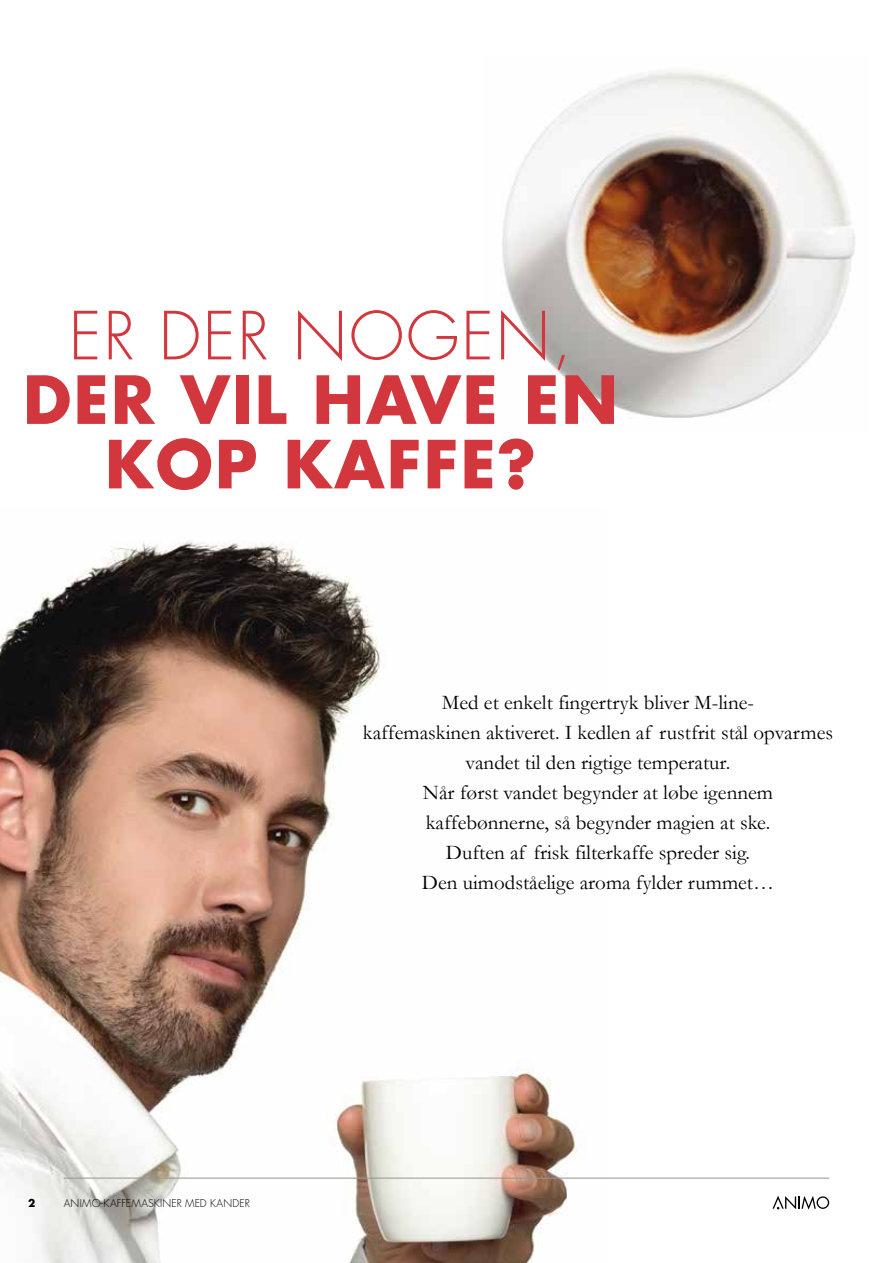
<style>
.page{position:relative;width:893px;height:1263px;background:#fff}
.page>*{position:absolute;margin:0;border:0;box-sizing:border-box;transform-origin:0 0}
.t1{font:700 64.5px/64.5px "Futura Std";letter-spacing:.03em;color:#d2373e;text-align:center}
.t2{font:300 64.5px "Futura Std";letter-spacing:.03em;color:#d2373e}
.t3{font:21px/30px "Garamond";color:#000;text-align:center}
.t4{font:300 10.5px "Futura Std";letter-spacing:.015em;color:#000}
.t5{font:700 10.5px "Futura Std";color:#000}
</style>
<div class="page">
<svg style="left:772px;top:1195px;width:57px;height:14px"></svg>
<img style="left:0;top:540px;width:606px;height:723px">
<img style="left:502px;top:71px;width:353px;height:347px">
<hr style="left:64px;top:1178px;width:765px;height:1px;background:#94968f">
<h1 class="t2" style="left:69px;top:297px;width:505px">ER DER NOGEN,</h1>
<h1 class="t1" style="left:23px;top:367px;width:597px">DER VIL HAVE EN<br>KOP KAFFE?</h1>
<p class="t3" style="left:363px;top:686px;width:472px">Med et enkelt fingertryk bliver M-line-<br>kaffemaskinen aktiveret. I kedlen af rustfrit stål opvarmes vandet til den rigtige temperatur.<br>Når først vandet begynder at løbe igennem kaffebønnerne, så begynder magien at ske.<br>Duften af frisk filterkaffe spreder sig.<br>Den uimodståelige aroma fylder rummet…</p>
<p class="t5" style="left:28px;top:1196px;width:9px">2</p>
<p class="t4" style="left:64px;top:1197px;width:188px">ANIMO-KAFFEMASKINER MED KANDER</p>
</div>
